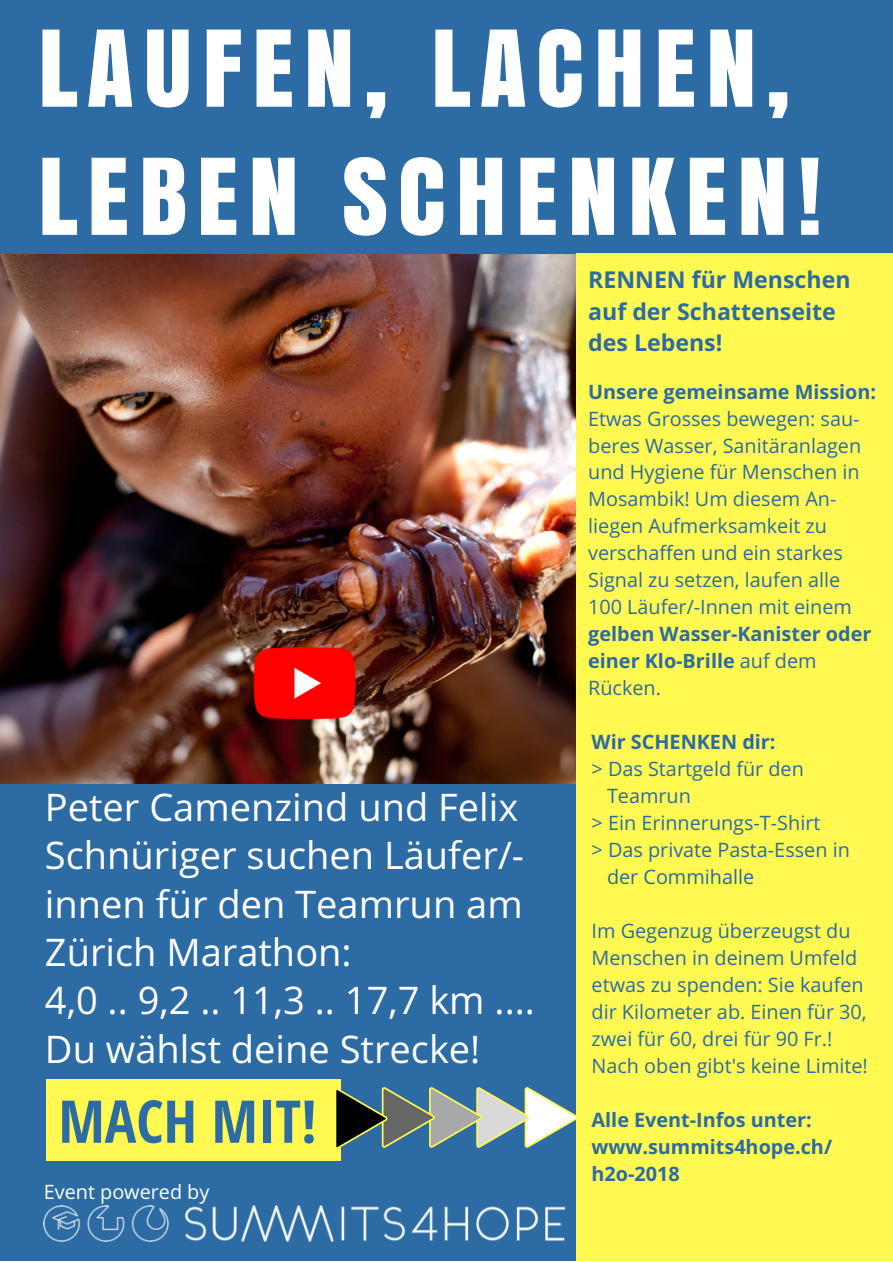
<style>
.page{position:relative;width:893px;height:1263px;background:#fff}
.page>*{position:absolute;margin:0;border:0;box-sizing:border-box;transform-origin:0 0}
.t1{font:99.15px/128.1px "Anton";letter-spacing:.1em;color:#fff}
.t2{font:700 condensed 58.95px "Open Sans";color:#2c6ba3}
.t3{font:37.95px/48.3px "Open Sans";color:#fff}
.t4{font:700 23.1px/31.5px "Open Sans";color:#2c6ba3}
.t5{font:19.8px/27px "Open Sans";color:#2c6ba3}
.t6{font:700 19.8px/27px "Open Sans";color:#2c6ba3}
.t7{font:19.8px "Open Sans";color:#fff}
.s1{font-weight:400}
</style>
<div class="page">
<div style="left:0;top:0;width:892px;height:1261px;background:#2c6ba3"></div>
<div style="left:46px;top:1079px;width:295px;height:81px;background:#fff952"></div>
<svg style="left:336px;top:1087px;width:241px;height:62px"></svg>
<img style="left:44px;top:1206px;width:520px;height:36px">
<img style="left:0;top:255px;width:577px;height:528px">
<div style="left:577px;top:253px;width:315px;height:1008px;background:#fff952"></div>
<img style="left:250px;top:628px;width:110px;height:110px">
<h1 class="t1" style="left:38px;top:3px;width:785px">LAUFEN, LACHEN,<br>LEBEN SCHENKEN!</h1>
<h3 class="t3" style="left:45px;top:782px;width:491px">Peter Camenzind und Felix<br>Schnüriger suchen Läufer/- innen für den Teamrun am<br>Zürich Marathon:<br>4,0 .. 9,2 .. 11,3 .. 17,7 km ....<br>Du wählst deine Strecke!</h3>
<h2 class="t2" style="left:58px;top:1080px;width:260px">MACH MIT!</h2>
<p class="t7" style="left:44px;top:1178px;width:167px">Event powered by</p>
<p class="t4" style="left:588px;top:264px;width:264px">RENNEN für Menschen auf der Schattenseite des Lebens!</p>
<p class="t6" style="left:588px;top:377px;width:289px">Unsere gemeinsame Mission:</p>
<p class="t5" style="left:588px;top:404px;width:274px">Etwas Grosses bewegen: sau&shy;beres Wasser, Sanitäranlagen und Hygiene für Menschen in<br>Mosambik! Um diesem An&shy;liegen Aufmerksamkeit zu verschaffen und ein starkes<br>Signal zu setzen, laufen alle<br>100 Läufer/-Innen mit einem</p>
<p class="t6" style="left:588px;top:620px;width:285px">gelben Wasser-Kanister oder einer Klo-Brille <span class="s1">auf dem<br>Rücken.</span></p>
<p class="t6" style="left:591px;top:728px;width:185px">Wir SCHENKEN dir:</p>
<p class="t5" style="left:591px;top:755px;width:214px">&gt; Das Startgeld für den</p>
<p class="t5" style="left:607px;top:782px;width:85px">Teamrun</p>
<p class="t5" style="left:591px;top:809px;width:230px">&gt; Ein Erinnerungs-T-Shirt</p>
<p class="t5" style="left:591px;top:836px;width:260px">&gt; Das private Pasta-Essen in</p>
<p class="t5" style="left:607px;top:863px;width:149px">der Commihalle</p>
<p class="t5" style="left:591px;top:917px;width:278px">Im Gegenzug überzeugst du<br>Menschen in deinem Umfeld etwas zu spenden: Sie kaufen dir Kilometer ab. Einen für 30, zwei für 60, drei für 90 Fr.!<br>Nach oben gibt's keine Limite!</p>
<p class="t6" style="left:591px;top:1106px;width:242px">Alle Event-Infos unter: www.summits4hope.ch/ h2o-2018</p>
</div>
